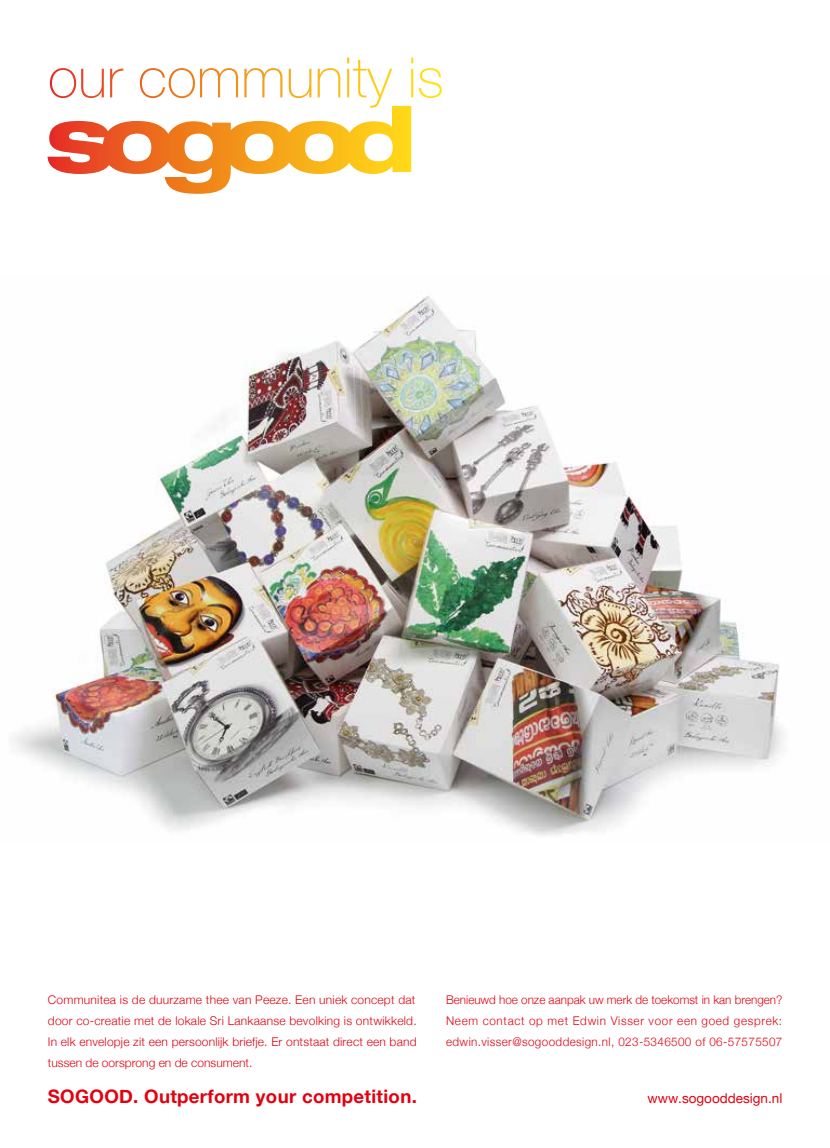
<style>
.page{position:relative;width:830px;height:1148px;background:#fff}
.page>*{position:absolute;margin:0;border:0;box-sizing:border-box;transform-origin:0 0}
.t1{font:700 18.6px "Helvetica Neue";letter-spacing:.015em;color:#e3000f}
.t2{font:13.5px "Helvetica Neue";color:#e3000f}
.t3{font:300 12px/21px "Helvetica Neue";letter-spacing:.025em;color:#e3000f;text-align:justify}
</style>
<div class="page">
<img style="left:12px;top:296px;width:771px;height:539px">
<svg style="left:47px;top:57px;width:395px;height:137px"></svg>
<p class="t3" style="left:446px;top:989px;width:338px">Benieuwd hoe onze aanpak uw merk de toekomst in kan brengen?<br>Neem contact op met Edwin Visser voor een goed gesprek: edwin.visser@sogooddesign.nl, 023-5346500 of 06-57575507</p>
<p class="t3" style="left:48px;top:989px;width:370px">Communitea is de duurzame thee van Peeze. Een uniek concept dat door co-creatie met de lokale Sri Lankaanse bevolking is ontwikkeld.<br>In elk envelopje zit een persoonlijk briefje. Er ontstaat direct een band tussen de oorsprong en de consument.</p>
<h1 class="t1" style="left:48px;top:1082px;width:370px">SOGOOD. Outperform your competition.</h1>
<p class="t2" style="left:647px;top:1089px;width:136px">www.sogooddesign.nl</p>
</div>
